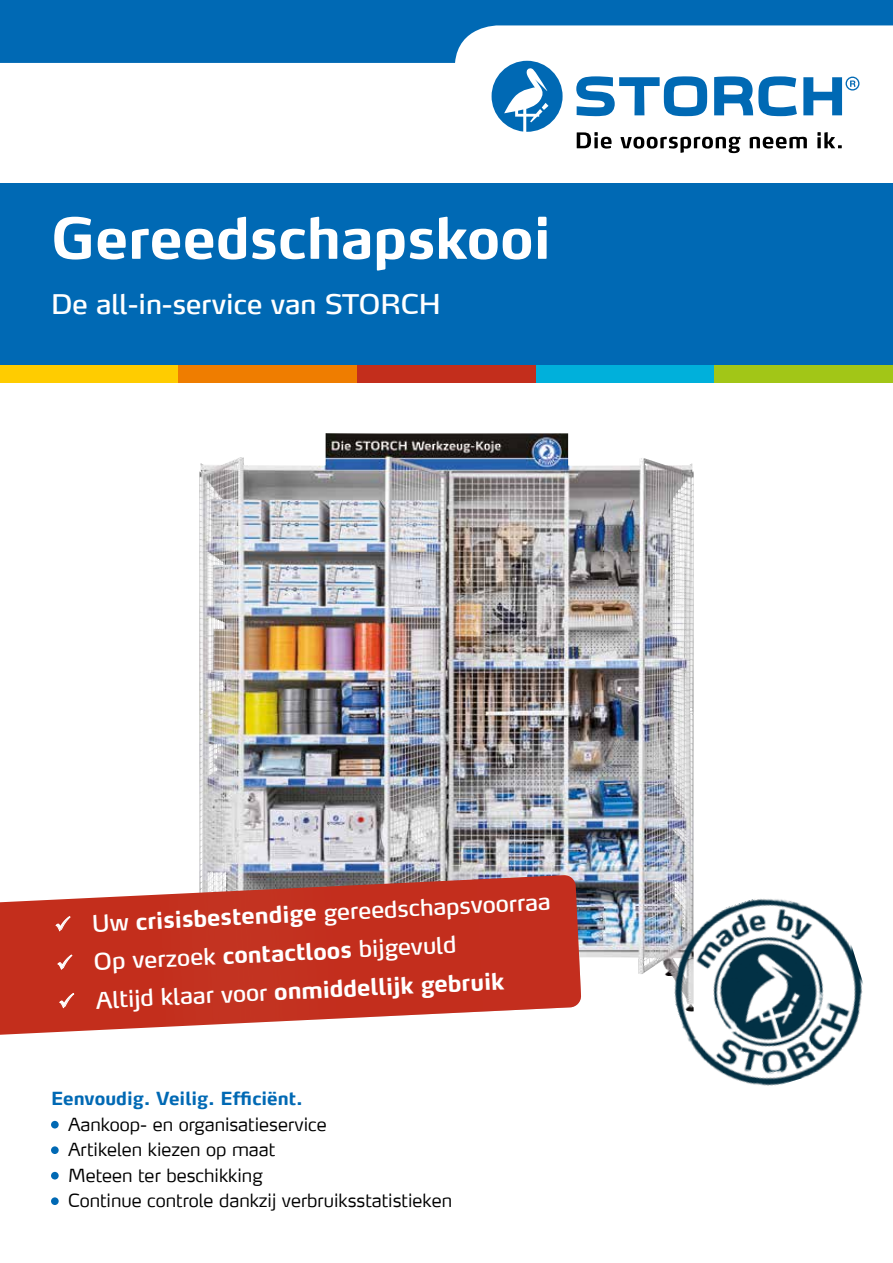
<style>
.page{position:relative;width:893px;height:1263px;background:#fff}
.page>*{position:absolute;margin:0;border:0;box-sizing:border-box;transform-origin:0 0}
.t1{font:700 55.95px "Max LF";color:#fff}
.t2{font:27px "Max LF";color:#fff}
.t3{font:22.8px "Max LF";color:#fff}
.t4{font:700 22.8px "Max LF";color:#fff}
.t5{font:300 18px/25.5px "Max LF";color:#000}
.t6{font:700 18px "Max LF";color:#0069b4}
.s1{font-weight:700}
.s2{font-weight:400}
</style>
<div class="page">
<svg style="left:0;top:0;width:893px;height:63px;fill:#0069b4"></svg>
<svg style="left:577px;top:132px;width:35px;height:17px"></svg>
<svg style="left:620px;top:137px;width:121px;height:16px"></svg>
<svg style="left:750px;top:137px;width:57px;height:12px"></svg>
<svg style="left:817px;top:132px;width:25px;height:16px"></svg>
<svg style="left:576px;top:76px;width:131px;height:40px"></svg>
<svg style="left:714px;top:76px;width:83px;height:40px"></svg>
<svg style="left:803px;top:77px;width:39px;height:38px"></svg>
<svg style="left:850px;top:81px;width:5px;height:6px"></svg>
<div style="left:845px;top:77px;width:14px;height:14px;border:1px solid #0069b4;border-radius:50%"></div>
<svg style="left:492px;top:61px;width:71px;height:71px"></svg>
<div style="left:0;top:183px;width:893px;height:191px;background:#0069b4"></div>
<div style="left:0;top:366px;width:179px;height:17px;background:#fc0"></div>
<div style="left:179px;top:366px;width:178px;height:17px;background:#ef7d00"></div>
<div style="left:357px;top:366px;width:179px;height:17px;background:#c32e1c"></div>
<div style="left:536px;top:366px;width:178px;height:17px;background:#00b0db"></div>
<div style="left:714px;top:366px;width:179px;height:17px;background:#a2c617"></div>
<img style="left:199px;top:433px;width:495px;height:541px">
<img style="left:653px;top:876px;width:210px;height:210px">
<div style="left:0;top:898px;width:81px;height:137px;background:#c32e1c"></div>
<svg style="left:81px;top:875px;width:500px;height:156px;background:#c64a3b"></svg>
<div style="left:51px;top:1121px;width:8px;height:7px;background:#0069b4;border-radius:50%"></div>
<div style="left:51px;top:1146px;width:8px;height:8px;background:#0069b4;border-radius:50%"></div>
<div style="left:51px;top:1172px;width:8px;height:7px;background:#0069b4;border-radius:50%"></div>
<div style="left:51px;top:1197px;width:8px;height:8px;background:#0069b4;border-radius:50%"></div>
<h1 class="t1" style="left:51px;top:203px;width:502px">Gereedschapskooi</h1>
<h2 class="t2" style="left:51px;top:287px;width:391px">De all-in-service van STORCH</h2>
<p class="t3" style="left:54px;top:912px;width:498px;rotate:-3deg">✓ Uw <span class="s1">crisisbestendige</span> gereedschapsvoorraa</p>
<p class="t3" style="left:56px;top:950px;width:402px;rotate:-3deg">✓ Op verzoek <span class="s1">contactloos</span> bijgevuld</p>
<p class="t4" style="left:58px;top:989px;width:448px;rotate:-3deg">✓ <span class="s2">Altijd klaar voor</span> onmiddellijk gebruik</p>
<p class="t6" style="left:51px;top:1087px;width:253px">Eenvoudig. Veilig. Efficiënt.</p>
<p class="t5" style="left:68px;top:1111px;width:385px">Aankoop- en organisatieservice<br>Artikelen kiezen op maat<br>Meteen ter beschikking<br>Continue controle dankzij verbruiksstatistieken</p>
</div>
